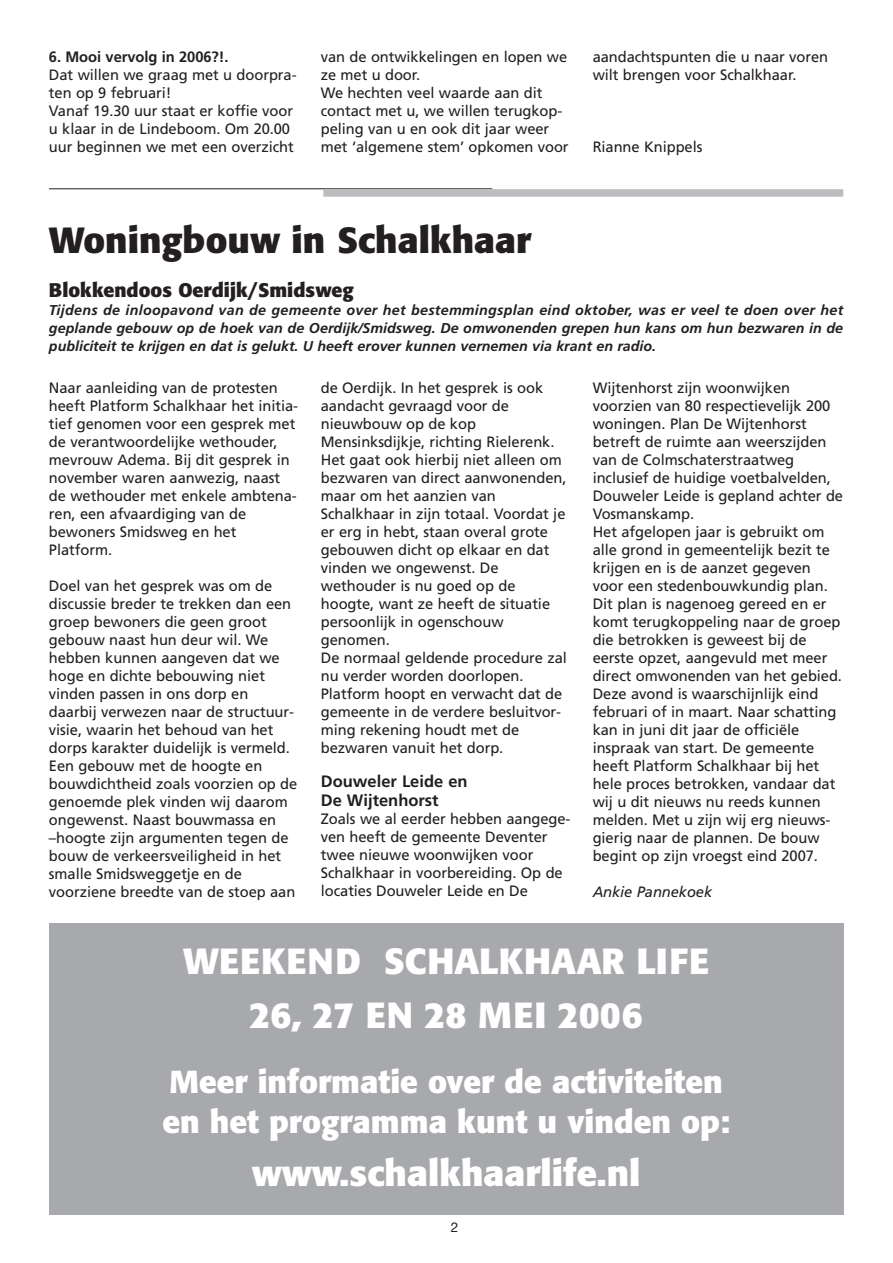
<style>
.page{position:relative;width:893px;height:1263px;background:#fff}
.page>*{position:absolute;margin:0;border:0;box-sizing:border-box;transform-origin:0 0}
.t1{font:700 36px/54px "Formata";letter-spacing:.02em;color:#fff;text-align:center}
.t2{font:700 36px "Formata";color:#231f20}
.t3{font:700 36px "Formata";color:#fff}
.t4{font:700 31.5px/40px "Formata";color:#fff}
.t5{font:700 19.5px "Formata";color:#231f20}
.t6{font:700 16.5px/19.4px "Frutiger";color:#231f20}
.t7{font:15px/18px "Frutiger";letter-spacing:-.005em;color:#231f20}
.t8{font:700 15px "Frutiger";letter-spacing:-.005em;color:#231f20}
.t9{font:italic 15px "Frutiger";letter-spacing:-.005em;color:#231f20}
.t10{font:italic 700 14.25px/18px "Frutiger";color:#231f20;text-align:justify}
.t11{font:13.5px "Helvetica Neue";color:#231f20}
</style>
<div class="page">
<hr style="left:49px;top:188px;width:443px;height:1px;background:#231f20">
<div style="left:323px;top:189px;width:520px;height:8px;background:#bbbdc0"></div>
<div style="left:49px;top:923px;width:794px;height:292px;background:#a7a9ac"></div>
<p class="t8" style="left:49px;top:51px;width:181px">6. Mooi vervolg in 2006?!.</p>
<p class="t7" style="left:49px;top:67px;width:249px">Dat willen we graag met u doorpra&shy;ten op 9 februari!<br>Vanaf 19.30 uur staat er koffie voor u klaar in de Lindeboom. Om 20.00 uur beginnen we met een overzicht</p>
<p class="t7" style="left:321px;top:49px;width:249px">van de ontwikkelingen en lopen we ze met u door.<br>We hechten veel waarde aan dit contact met u, we willen terugkop&shy;peling van u en ook dit jaar weer met ‘algemene stem’ opkomen voor</p>
<p class="t7" style="left:592px;top:49px;width:237px">aandachtspunten die u naar voren wilt brengen voor Schalkhaar.</p>
<p class="t7" style="left:592px;top:139px;width:111px">Rianne Knippels</p>
<h1 class="t2" style="left:49px;top:224px;width:484px">Woningbouw in Schalkhaar</h1>
<h3 class="t5" style="left:49px;top:282px;width:306px">Blokkendoos Oerdijk/Smidsweg</h3>
<p class="t10" style="left:49px;top:302px;width:795px">Tijdens de inloopavond van de gemeente over het bestemmingsplan eind oktober, was er veel te doen over het geplande gebouw op de hoek van de Oerdijk/Smidsweg. De omwonenden grepen hun kans om hun bezwaren in de publiciteit te krijgen en dat is gelukt. U heeft erover kunnen vernemen via krant en radio.</p>
<p class="t7" style="left:49px;top:380px;width:250px">Naar aanleiding van de protesten heeft Platform Schalkhaar het initia&shy;tief genomen voor een gesprek met de verantwoordelijke wethouder, mevrouw Adema. Bij dit gesprek in november waren aanwezig, naast de wethouder met enkele ambtena&shy;ren, een afvaardiging van de bewoners Smidsweg en het<br>Platform.</p>
<p class="t7" style="left:49px;top:578px;width:250px">Doel van het gesprek was om de discussie breder te trekken dan een groep bewoners die geen groot gebouw naast hun deur wil. We hebben kunnen aangeven dat we hoge en dichte bebouwing niet vinden passen in ons dorp en daarbij verwezen naar de structuur&shy;visie, waarin het behoud van het dorps karakter duidelijk is vermeld.<br>Een gebouw met de hoogte en bouwdichtheid zoals voorzien op de genoemde plek vinden wij daarom ongewenst. Naast bouwmassa en –hoogte zijn argumenten tegen de bouw de verkeersveiligheid in het smalle Smidsweggetje en de voorziene breedte van de stoep aan</p>
<p class="t7" style="left:321px;top:380px;width:247px">de Oerdijk. In het gesprek is ook aandacht gevraagd voor de nieuwbouw op de kop<br>Mensinksdijkje, richting Rielerenk.<br>Het gaat ook hierbij niet alleen om bezwaren van direct aanwonenden, maar om het aanzien van<br>Schalkhaar in zijn totaal. Voordat je er erg in hebt, staan overal grote gebouwen dicht op elkaar en dat vinden we ongewenst. De wethouder is nu goed op de hoogte, want ze heeft de situatie persoonlijk in ogenschouw genomen.<br>De normaal geldende procedure zal nu verder worden doorlopen.<br>Platform hoopt en verwacht dat de gemeente in de verdere besluitvor&shy;ming rekening houdt met de bezwaren vanuit het dorp.</p>
<p class="t6" style="left:321px;top:773px;width:148px">Douweler Leide en<br>De Wijtenhorst</p>
<p class="t7" style="left:321px;top:811px;width:251px">Zoals we al eerder hebben aangege&shy;ven heeft de gemeente Deventer twee nieuwe woonwijken voor<br>Schalkhaar in voorbereiding. Op de locaties Douweler Leide en De</p>
<p class="t7" style="left:592px;top:380px;width:252px">Wijtenhorst zijn woonwijken voorzien van 80 respectievelijk 200 woningen. Plan De Wijtenhorst betreft de ruimte aan weerszijden van de Colmschaterstraatweg inclusief de huidige voetbalvelden,<br>Douweler Leide is gepland achter de<br>Vosmanskamp.<br>Het afgelopen jaar is gebruikt om alle grond in gemeentelijk bezit te krijgen en is de aanzet gegeven voor een stedenbouwkundig plan.<br>Dit plan is nagenoeg gereed en er komt terugkoppeling naar de groep die betrokken is geweest bij de eerste opzet, aangevuld met meer direct omwonenden van het gebied.<br>Deze avond is waarschijnlijk eind februari of in maart. Naar schatting kan in juni dit jaar de officiële inspraak van start. De gemeente heeft Platform Schalkhaar bij het hele proces betrokken, vandaar dat wij u dit nieuws nu reeds kunnen melden. Met u zijn wij erg nieuws&shy;gierig naar de plannen. De bouw begint op zijn vroegst eind 2007.</p>
<p class="t9" style="left:592px;top:886px;width:121px">Ankie Pannekoek</p>
<h1 class="t1" style="left:183px;top:937px;width:527px">WEEKEND SCHALKHAAR LIFE<br>26, 27 EN 28 MEI 2006</h1>
<h2 class="t4" style="left:162px;top:1065px;width:569px">Meer informatie over de activiteiten en het programma kunt u vinden op:</h2>
<h1 class="t3" style="left:252px;top:1157px;width:390px">www.schalkhaarlife.nl</h1>
<p class="t11" style="left:451px;top:1222px;width:9px">2</p>
</div>
